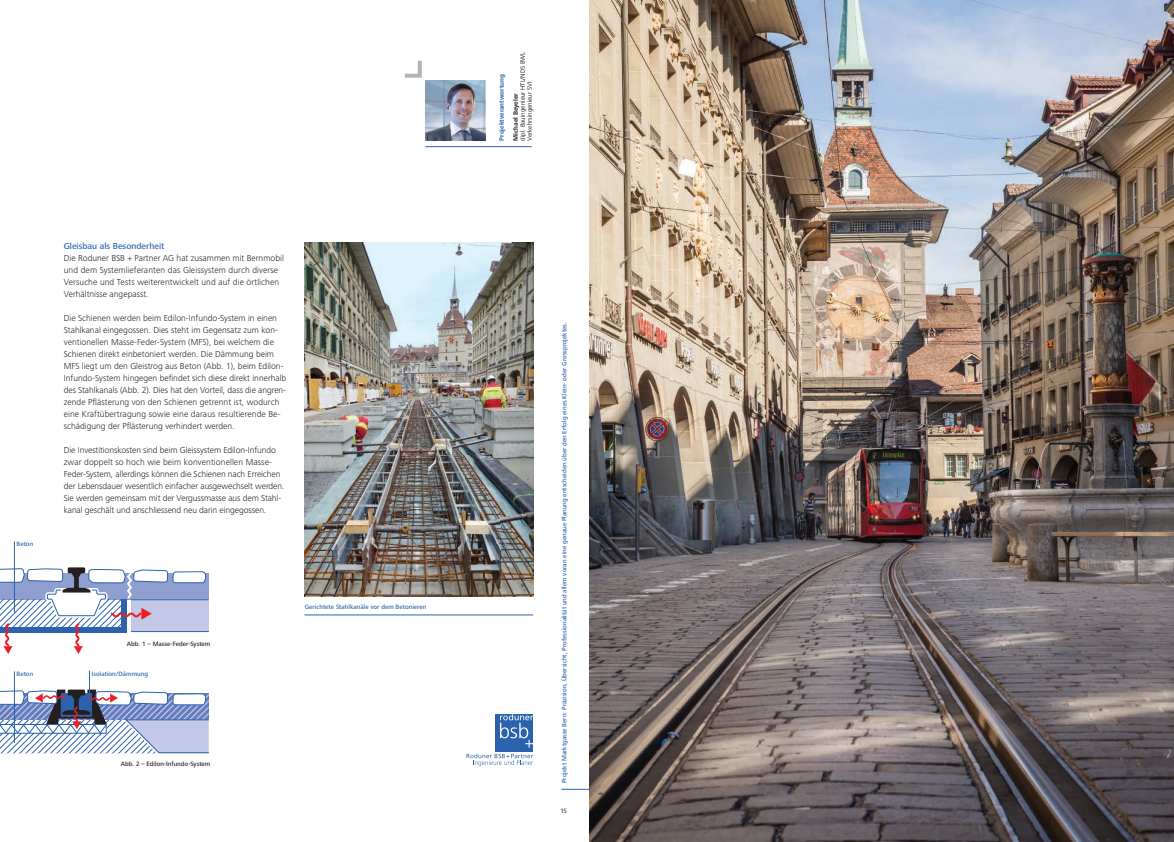
<style>
.page{position:relative;width:1174px;height:842px;background:#fff}
.page>*{position:absolute;margin:0;border:0;box-sizing:border-box;transform-origin:0 0}
.t1{font:300 9px/12px "Frutiger Next LT";color:#231f20}
.t2{font:500 9px "Frutiger Next LT";color:#2b62ae}
.t3{font:500 6.5px "Frutiger Next LT";color:#2b62ae}
.t4{font:500 6.5px "Frutiger Next LT";color:#231f20}
.t5{font:6.5px/7px "Frutiger Next LT";color:#231f20}
.t6{font:700 6.5px "Frutiger Next LT";color:#2b62ae}
.t7{font:700 6.5px "Frutiger Next LT";color:#231f20}
</style>
<div class="page">
<div style="left:131px;top:599px;width:78px;height:32px;background:#c2c8e5"></div>
<svg style="left:0;top:567px;width:207px;height:87px"></svg>
<hr style="left:131px;top:631px;width:78px;height:1px;background:#2b62ae">
<hr style="left:131px;top:599px;width:78px;height:1px;background:#2b62ae">
<svg style="left:0;top:690px;width:209px;height:64px"></svg>
<hr style="left:14px;top:541px;width:1px;height:72px;background:#2b62ae">
<hr style="left:14px;top:671px;width:1px;height:72px;background:#2b62ae">
<hr style="left:89px;top:671px;width:1px;height:34px;background:#2b62ae">
<img style="left:425px;top:81px;width:60px;height:60px">
<svg style="left:561px;top:789px;width:29px;height:1px"></svg>
<img style="left:304px;top:243px;width:229px;height:354px">
<hr style="left:304px;top:615px;width:229px;height:1px;background:#2b62ae">
<hr style="left:425px;top:146px;width:106px;height:1px;background:#2b62ae">
<svg style="left:466px;top:714px;width:67px;height:52px"></svg>
<svg style="left:405px;top:61px;width:17px;height:17px"></svg>
<img style="left:590px;top:0;width:584px;height:842px">
<p class="t3" style="left:17px;top:540px;width:18px">Beton</p>
<p class="t2" style="left:64px;top:241px;width:102px">Gleisbau als Besonderheit</p>
<p class="t1" style="left:64px;top:252px;width:221px">Die Roduner BSB + Partner AG hat zusammen mit Bernmobil und dem Systemlieferanten das Gleissystem durch diverse Versuche und Tests weiterentwickelt und auf die örtlichen Verhältnisse angepasst.</p>
<p class="t1" style="left:64px;top:312px;width:224px">Die Schienen werden beim Edilon-Infundo-System in einen Stahlkanal eingegossen. Dies steht im Gegensatz zum kon&shy;ventionellen Masse-Feder-System (MFS), bei welchem die Schienen direkt einbetoniert werden. Die Dämmung beim MFS liegt um den Gleistrog aus Beton (Abb. 1), beim Edilon-Infundo-System hingegen befindet sich diese direkt innerhalb des Stahlkanals (Abb. 2). Dies hat den Vorteil, dass die angren&shy;zende Pflästerung von den Schienen getrennt ist, wodurch eine Kraftübertragung sowie eine daraus resultierende Be&shy;schädigung der Pflästerung verhindert werden.</p>
<p class="t1" style="left:64px;top:444px;width:222px">Die Investitionskosten sind beim Gleissystem Edilon-Infundo zwar doppelt so hoch wie beim konventionellen Masse-Feder-System, allerdings können die Schienen nach Erreichen der Lebensdauer wesentlich einfacher ausgewechselt werden.<br>Sie werden gemeinsam mit der Vergussmasse aus dem Stahl&shy;kanal geschält und anschliessend neu darin eingegossen.</p>
<p class="t4" style="left:127px;top:640px;width:85px">Abb. 1 – Masse-Feder-System</p>
<p class="t3" style="left:17px;top:670px;width:18px">Beton</p>
<p class="t3" style="left:92px;top:670px;width:58px">Isolation/Dämmung</p>
<p class="t3" style="left:305px;top:603px;width:123px">Gerichtete Stahlkanäle vor dem Betonieren</p>
<p class="t4" style="left:121px;top:760px;width:91px">Abb. 2 – Edilon-Infundo-System</p>
<p class="t5" style="left:519px;top:141px;width:91px;rotate:-90deg">dipl. Bauingenieur HTL/NDS BWL<br>Verkehrsingenieur SVI</p>
<p class="t6" style="left:498px;top:141px;width:68px;rotate:-90deg">Projektverantwortung</p>
<p class="t7" style="left:512px;top:141px;width:49px;rotate:-90deg">Michael Beyeler</p>
<p class="t3" style="left:560px;top:783px;width:462px;rotate:-90deg">Projekt Marktgasse Bern: Präzision, Übersicht, Professionalität und allem voran eine genaue Planung entscheiden über den Erfolg eines Klein- oder Grossprojektes.</p>
<p class="t5" style="left:560px;top:807px;width:8px">15</p>
</div>
